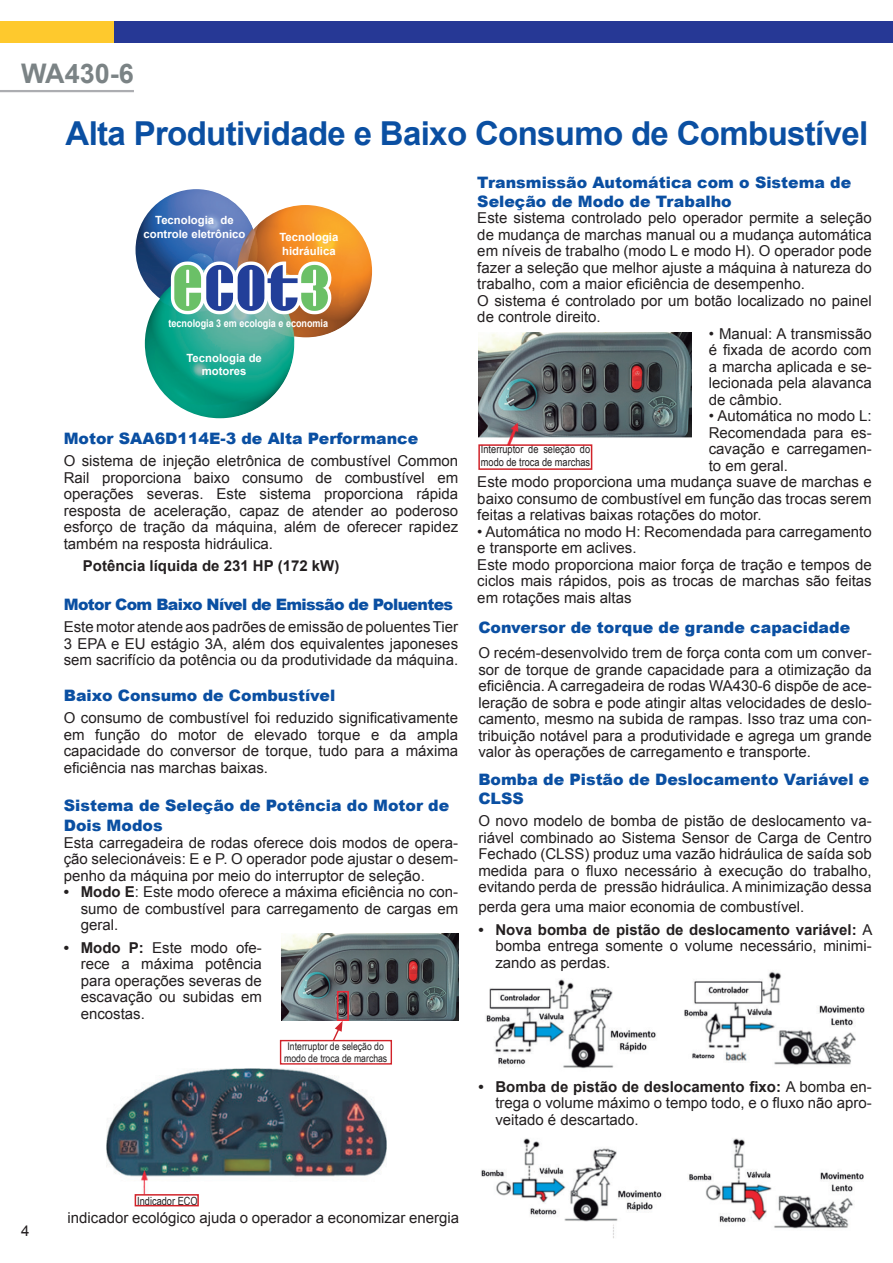
<style>
.page{position:relative;width:893px;height:1263px;background:#fff}
.page>*{position:absolute;margin:0;border:0;box-sizing:border-box;transform-origin:0 0}
.TEXTO_13_BOLD_AZUL{font:700 33px "Arial";letter-spacing:-.02em;color:#0a4fa2}
.t1{font:700 27px "Arial";color:#7b8385}
.chamada_10_arial_bla{font:900 15.75px/18.9px "Arial";color:#0a4fa2}
.chamada_10_arial_bla-2{font:900 15.75px "Arial";letter-spacing:-.04em;color:#0a4fa2}
.texto_10{font:15px/16.5px "Arial";color:#231f20;text-align:justify}
.texto_TAB1{font:15px/16.5px "Arial";color:#231f20;text-align:justify}
.texto_10-2{font:700 15px "Arial";color:#231f20}
.texto{font:700 11.4px/13.6px "Arial";color:#fff;text-align:center}
.texto_7_5_narrow{font:11.25px/12.8px "Arial Narrow";color:#231f20}
.texto_7_5_narrow-2{font:10.65px/12px "Arial Narrow";color:#231f20;text-align:center}
.t2{font:700 10.65px "Arial";color:#fff;scale:.85 1}
.s1{font-weight:700}
</style>
<div class="page">
<hr style="left:0;top:90px;width:134px;height:2px;background:#acadb1">
<div style="left:0;top:21px;width:114px;height:21px;background:#fec92d"></div>
<div style="left:114px;top:21px;width:779px;height:21px;background:#263895"></div>
<img style="left:106px;top:1069px;width:281px;height:126px">
<div style="left:135px;top:1194px;width:64px;height:12px;border:2px solid #d1232a"></div>
<img style="left:481px;top:1138px;width:383px;height:100px">
<img style="left:486px;top:971px;width:379px;height:98px">
<img style="left:136px;top:189px;width:236px;height:229px">
<svg style="left:171px;top:261px;width:160px;height:53px"></svg>
<img style="left:478px;top:332px;width:214px;height:113px">
<div style="left:478px;top:444px;width:114px;height:26px;border:2px solid #d1232a"></div>
<img style="left:281px;top:933px;width:177px;height:88px">
<div style="left:280px;top:1040px;width:112px;height:24px;border:1px solid #d1232a"></div>
<svg style="left:331px;top:1021px;width:12px;height:21px"></svg>
<h2 class="t1" style="left:21px;top:56px;width:114px">WA430-6</h2>
<p class="TEXTO_13_BOLD_AZUL" style="left:66px;top:111px;width:804px">Alta Produtividade e Baixo Consumo de Combustível</p>
<p class="texto_10" style="left:21px;top:1223px;width:10px">4</p>
<p class="texto" style="left:143px;top:214px;width:104px">Tecnologia de controle eletrônico</p>
<p class="texto" style="left:279px;top:231px;width:60px">Tecnologia</p>
<p class="texto" style="left:282px;top:245px;width:55px">hidráulica</p>
<p class="t2" style="left:169px;top:316px;width:189px">tecnologia 3 em ecologia e economia</p>
<p class="texto" style="left:187px;top:351px;width:77px">Tecnologia de motores</p>
<p class="chamada_10_arial_bla" style="left:64px;top:428px;width:356px">Motor SAA6D114E-3 de Alta Performance</p>
<p class="texto_10" style="left:64px;top:453px;width:396px">O sistema de injeção eletrônica de combustível Common Rail proporciona baixo consumo de combustível em operações severas. Este sistema proporciona rápida resposta de aceleração, capaz de atender ao poderoso esforço de tração da máquina, além de oferecer rapidez também na resposta hidráulica.</p>
<p class="texto_10-2" style="left:83px;top:556px;width:258px">Potência líquida de 231 HP (172 kW)</p>
<p class="chamada_10_arial_bla-2" style="left:64px;top:593px;width:391px">Motor Com Baixo Nível de Emissão de Poluentes</p>
<p class="texto_10" style="left:64px;top:619px;width:396px">Este motor atende aos padrões de emissão de poluentes Tier 3 EPA e EU estágio 3A, além dos equivalentes japoneses sem sacrifício da potência ou da produtividade da máquina.</p>
<p class="chamada_10_arial_bla" style="left:64px;top:685px;width:273px">Baixo Consumo de Combustível</p>
<p class="texto_10" style="left:64px;top:710px;width:396px">O consumo de combustível foi reduzido significativamente em função do motor de elevado torque e da ampla capacidade do conversor de torque, tudo para a máxima eficiência nas marchas baixas.</p>
<p class="chamada_10_arial_bla" style="left:64px;top:795px;width:387px;line-height:19.8px">Sistema de Seleção de Potência do Motor de<br>Dois Modos</p>
<p class="texto_10" style="left:64px;top:834px;width:396px">Esta carregadeira de rodas oferece dois modos de opera&shy;ção selecionáveis: E e P. O operador pode ajustar o desem&shy;penho da máquina por meio do interruptor de seleção.</p>
<p class="texto_TAB1" style="left:81px;top:884px;width:379px;text-indent:-17px"><span class="s1">• Modo E</span>: Este modo oferece a máxima eficiência no con&shy;sumo de combustível para carregamento de cargas em geral.</p>
<p class="texto_TAB1" style="left:81px;top:939px;width:183px;text-indent:-17px"><span class="s1">• Modo P:</span> Este modo ofe&shy;rece a máxima potência para operações severas de escavação ou subidas em encostas.</p>
<p class="texto_7_5_narrow-2" style="left:284px;top:1039px;width:105px">Interruptor de seleção do modo de troca de marchas</p>
<p class="chamada_10_arial_bla" style="left:477px;top:172px;width:375px">Transmissão Automática com o Sistema de<br>Seleção de Modo de Trabalho</p>
<p class="texto_10" style="left:477px;top:210px;width:396px">Este sistema controlado pelo operador permite a seleção de mudança de marchas manual ou a mudança automática em níveis de trabalho (modo L e modo H). O operador pode fazer a seleção que melhor ajuste a máquina à natureza do trabalho, com a maior eficiência de desempenho.</p>
<p class="texto_10" style="left:477px;top:293px;width:396px">O sistema é controlado por um botão localizado no painel de controle direito.</p>
<p class="texto_10" style="left:709px;top:326px;width:164px">• Manual: A transmissão é fixada de acordo com a marcha aplicada e se&shy;lecionada pela alavanca de câmbio.</p>
<p class="texto_10" style="left:709px;top:408px;width:164px">• Automática no modo L:<br>Recomendada para es&shy;cavação e carregamen&shy;to em geral.</p>
<p class="texto_10" style="left:477px;top:474px;width:396px">Este modo proporciona uma mudança suave de marchas e baixo consumo de combustível em função das trocas serem feitas a relativas baixas rotações do motor.</p>
<p class="texto_10" style="left:477px;top:524px;width:396px">• Automática no modo H: Recomendada para carregamento e transporte em aclives.</p>
<p class="texto_10" style="left:477px;top:557px;width:396px">Este modo proporciona maior força de tração e tempos de ciclos mais rápidos, pois as trocas de marchas são feitas em rotações mais altas</p>
<p class="texto_7_5_narrow" style="left:481px;top:442px;width:111px">Interruptor de seleção do modo de troca de marchas</p>
<p class="chamada_10_arial_bla" style="left:478px;top:617px;width:373px">Conversor de torque de grande capacidade</p>
<p class="texto_10" style="left:478px;top:645px;width:395px">O recém-desenvolvido trem de força conta com um conver&shy;sor de torque de grande capacidade para a otimização da eficiência. A carregadeira de rodas WA430-6 dispõe de ace&shy;leração de sobra e pode atingir altas velocidades de deslo&shy;camento, mesmo na subida de rampas. Isso traz uma con&shy;tribuição notável para a produtividade e agrega um grande valor às operações de carregamento e transporte.</p>
<p class="chamada_10_arial_bla" style="left:478px;top:769px;width:392px">Bomba de Pistão de Deslocamento Variável e<br>CLSS</p>
<p class="texto_10" style="left:478px;top:813px;width:395px">O novo modelo de bomba de pistão de deslocamento va&shy;riável combinado ao Sistema Sensor de Carga de Centro Fechado (CLSS) produz uma vazão hidráulica de saída sob medida para o fluxo necessário à execução do trabalho, evitando perda de pressão hidráulica. A minimização dessa</p>
<p class="texto_10" style="left:478px;top:899px;width:327px">perda gera uma maior economia de combustível.</p>
<p class="texto_TAB1" style="left:495px;top:921px;width:379px;text-indent:-17px"><span class="s1">• Nova bomba de pistão de deslocamento variável:</span> A bomba entrega somente o volume necessário, minimi&shy;zando as perdas.</p>
<p class="texto_TAB1" style="left:495px;top:1078px;width:378px;text-indent:-17px"><span class="s1">• Bomba de pistão de deslocamento fixo:</span> A bomba en&shy;trega o volume máximo o tempo todo, e o fluxo não apro&shy;veitado é descartado.</p>
<p class="texto_7_5_narrow" style="left:137px;top:1194px;width:62px">Indicador ECO</p>
<p class="texto_10" style="left:68px;top:1209px;width:393px">indicador ecológico ajuda o operador a economizar energia</p>
</div>
